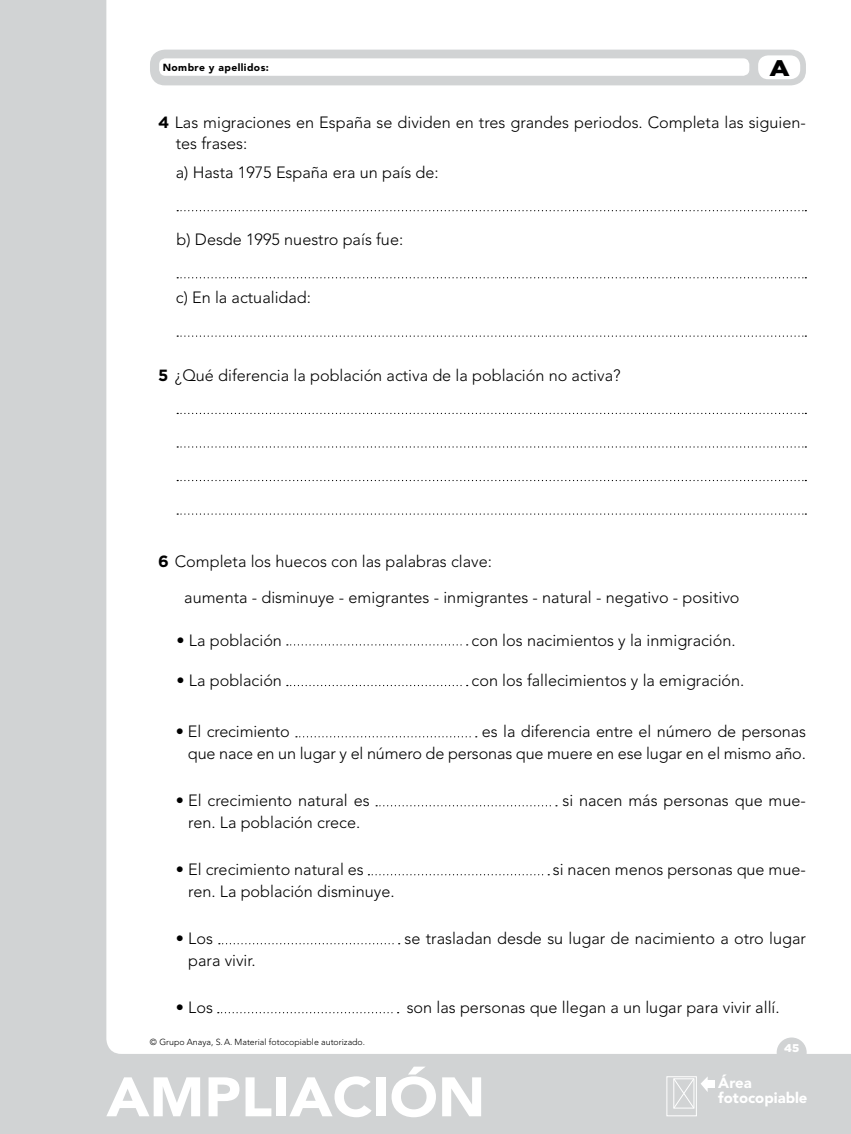
<style>
.page{position:relative;width:851px;height:1134px;background:#fff}
.page>*{position:absolute;margin:0;border:0;box-sizing:border-box;transform-origin:0 0}
.t1{font:900 55px "Avenir LT Std";color:#fff;scale:1.06 1}
.t2{font:900 22.5px "Gotham";color:#000;scale:1.13 1}
.nuclActivSin{font:300 16.25px/21.2px "Avenir LT Std";color:#000;text-align:right}
.nuclActiv1-9{font:300 16.25px/21.2px "Avenir LT Std";color:#000}
.nuclActivSinEscribir{font:300 16.25px "Avenir LT Std";color:#000}
.t3{font:900 14.88px/14.9px "Avenir LT Std";color:#fff}
.t4{font:900 11.25px "Gotham";color:#fff}
.t5{font:900 10.25px "Avenir LT Std";letter-spacing:.04em;color:#000}
.t6{font:300 8.75px "Avenir LT Std";color:#000}
.s1{font-family:"Gotham";font-weight:700}
</style>
<div class="page">
<div style="left:0;top:0;width:850px;height:1134px;background:#d1d3d4"></div>
<div style="left:106px;top:0;width:744px;height:1054px;background:#fff"></div>
<div style="left:776px;top:1037px;width:30px;height:30px;background:#d1d3d4;border-radius:50%"></div>
<div style="left:666px;top:1076px;width:30px;height:40px;border:1px solid #fff"></div>
<svg style="left:672px;top:1076px;width:35px;height:33px"></svg>
<div style="left:706px;top:1081px;width:8px;height:7px;background:#fff"></div>
<svg style="left:177px;top:210px;width:629px;height:1px"></svg>
<svg style="left:177px;top:277px;width:629px;height:1px"></svg>
<svg style="left:177px;top:335px;width:629px;height:2px"></svg>
<svg style="left:177px;top:413px;width:629px;height:1px"></svg>
<svg style="left:177px;top:446px;width:629px;height:2px"></svg>
<svg style="left:177px;top:480px;width:629px;height:1px"></svg>
<svg style="left:177px;top:513px;width:629px;height:2px"></svg>
<svg style="left:287px;top:644px;width:180px;height:1px"></svg>
<svg style="left:287px;top:685px;width:180px;height:1px"></svg>
<svg style="left:296px;top:736px;width:180px;height:1px"></svg>
<svg style="left:376px;top:805px;width:181px;height:1px"></svg>
<svg style="left:368px;top:874px;width:181px;height:1px"></svg>
<svg style="left:219px;top:943px;width:180px;height:1px"></svg>
<svg style="left:218px;top:1012px;width:180px;height:1px"></svg>
<div style="left:150px;top:50px;width:655px;height:35px;background:#d1d3d4;border-radius:15px"></div>
<div style="left:758px;top:55px;width:42px;height:24px;background:#fff;border-radius:10px"></div>
<div style="left:159px;top:58px;width:590px;height:18px;background:#fff;border-radius:6px"></div>
<p class="t5" style="left:163px;top:61px;width:108px">Nombre y apellidos:</p>
<p class="t2" style="left:769px;top:52px;width:19px">A</p>
<p class="nuclActiv1-9" style="left:176px;top:112px;width:631px;text-indent:-18px"><span class="s1">4</span> Las migraciones en España se dividen en tres grandes periodos. Completa las siguien&shy;tes frases:</p>
<p class="nuclActivSin" style="left:176px;top:162px;width:264px">a) Hasta 1975 España era un país de:</p>
<p class="nuclActivSinEscribir" style="left:176px;top:230px;width:228px">b) Desde 1995 nuestro país fue:</p>
<p class="nuclActivSin" style="left:176px;top:287px;width:137px">c) En la actualidad:</p>
<p class="nuclActiv1-9" style="left:158px;top:364px;width:464px"><span class="s1">5</span> ¿Qué diferencia la población activa de la población no activa?</p>
<p class="nuclActiv1-9" style="left:158px;top:551px;width:335px"><span class="s1">6</span> Completa los huecos con las palabras clave:</p>
<p class="nuclActivSin" style="left:184px;top:587px;width:556px">aumenta - disminuye - emigrantes - inmigrantes - natural - negativo - positivo</p>
<p class="nuclActivSinEscribir" style="left:176px;top:630px;width:107px">• La población</p>
<p class="nuclActivSinEscribir" style="left:471px;top:630px;width:266px">con los nacimientos y la inmigración.</p>
<p class="nuclActivSinEscribir" style="left:176px;top:671px;width:107px">• La población</p>
<p class="nuclActivSinEscribir" style="left:471px;top:671px;width:274px">con los fallecimientos y la emigración.</p>
<p class="nuclActivSin" style="left:176px;top:721px;width:115px">• El crecimiento</p>
<p class="nuclActivSin" style="left:188px;top:721px;width:619px">es la diferencia entre el número de personas<br>que nace en un lugar y el número de personas que muere en ese lugar en el mismo año.</p>
<p class="nuclActivSin" style="left:176px;top:790px;width:195px">• El crecimiento natural es</p>
<p class="nuclActivSin" style="left:562px;top:790px;width:245px">si nacen más personas que mue-</p>
<p class="nuclActivSin" style="left:188px;top:811px;width:173px">ren. La población crece.</p>
<p class="nuclActivSin" style="left:176px;top:859px;width:189px">• El crecimiento natural es</p>
<p class="nuclActivSin" style="left:552px;top:859px;width:254px">si nacen menos personas que mue-</p>
<p class="nuclActivSin" style="left:188px;top:880px;width:208px">ren. La población disminuye.</p>
<p class="nuclActivSin" style="left:176px;top:928px;width:39px">• Los</p>
<p class="nuclActivSin" style="left:404px;top:928px;width:403px">se trasladan desde su lugar de nacimiento a otro lugar</p>
<p class="nuclActivSin" style="left:188px;top:949px;width:69px">para vivir.</p>
<p class="nuclActivSin" style="left:176px;top:997px;width:39px">• Los</p>
<p class="nuclActivSin" style="left:406px;top:997px;width:374px">son las personas que llegan a un lugar para vivir allí.</p>
<p class="t6" style="left:150px;top:1037px;width:217px">© Grupo Anaya, S.A. Material fotocopiable autorizado.</p>
<p class="t1" style="left:106px;top:1064px;width:359px">AMPLIACIÓN</p>
<p class="t4" style="left:784px;top:1040px;width:16px">45</p>
<p class="t3" style="left:718px;top:1075px;width:91px">Área fotocopiable</p>
</div>
